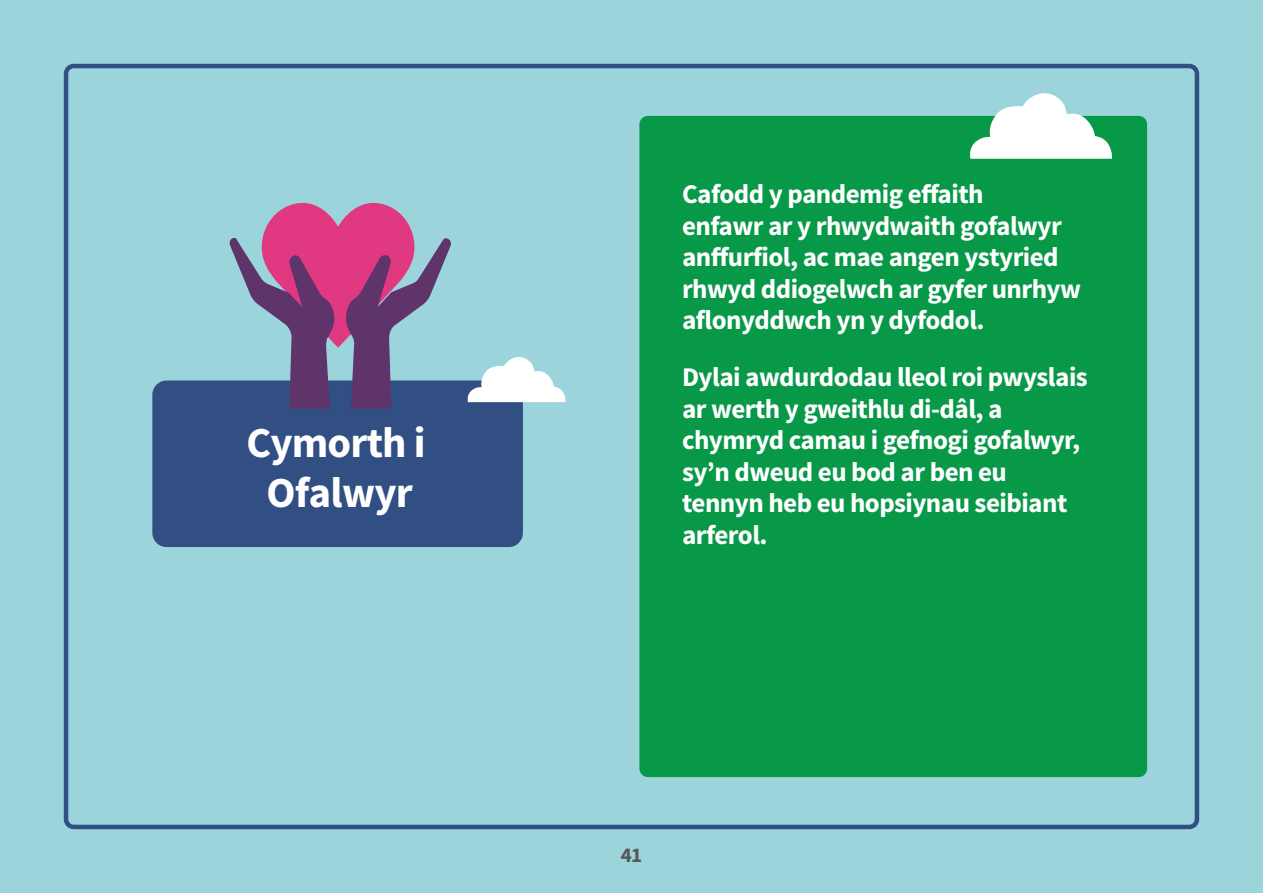
<style>
.page{position:relative;width:1263px;height:893px;background:#9cd4dc}
.page>*{position:absolute;margin:0;border:0;box-sizing:border-box;transform-origin:0 0}
.t1{font:700 42.75px/50.1px "Source Sans Pro";letter-spacing:-.02em;color:#fff;text-align:center}
.t2{font:700 27px/31.5px "Source Sans Pro";letter-spacing:-.02em;color:#fff}
.t3{font:700 21px "Source Sans Pro";color:#575756}
</style>
<div class="page">
<div style="left:152px;top:380px;width:371px;height:167px;background:#314f82;border-radius:14px"></div>
<svg style="left:229px;top:203px;width:223px;height:206px"></svg>
<div style="left:64px;top:64px;width:1135px;height:765px;border:4px solid #304f82;border-radius:8px"></div>
<div style="left:639px;top:116px;width:508px;height:661px;background:#089948;border-radius:9px"></div>
<svg style="left:467px;top:357px;width:99px;height:45px"></svg>
<svg style="left:969px;top:93px;width:143px;height:66px"></svg>
<p class="t1" style="left:246px;top:419px;width:181px">Cymorth i<br>Ofalwyr</p>
<p class="t2" style="left:682px;top:180px;width:401px">Cafodd y pandemig effaith<br>enfawr ar y rhwydwaith gofalwyr anffurfiol, ac mae angen ystyried rhwyd ddiogelwch ar gyfer unrhyw aflonyddwch yn y dyfodol.</p>
<p class="t2" style="left:682px;top:363px;width:407px">Dylai awdurdodau lleol roi pwyslais ar werth y gweithlu di-dâl, a chymryd camau i gefnogi gofalwyr, sy’n dweud eu bod ar ben eu tennyn heb eu hopsiynau seibiant arferol.</p>
<p class="t3" style="left:621px;top:841px;width:23px">41</p>
</div>
